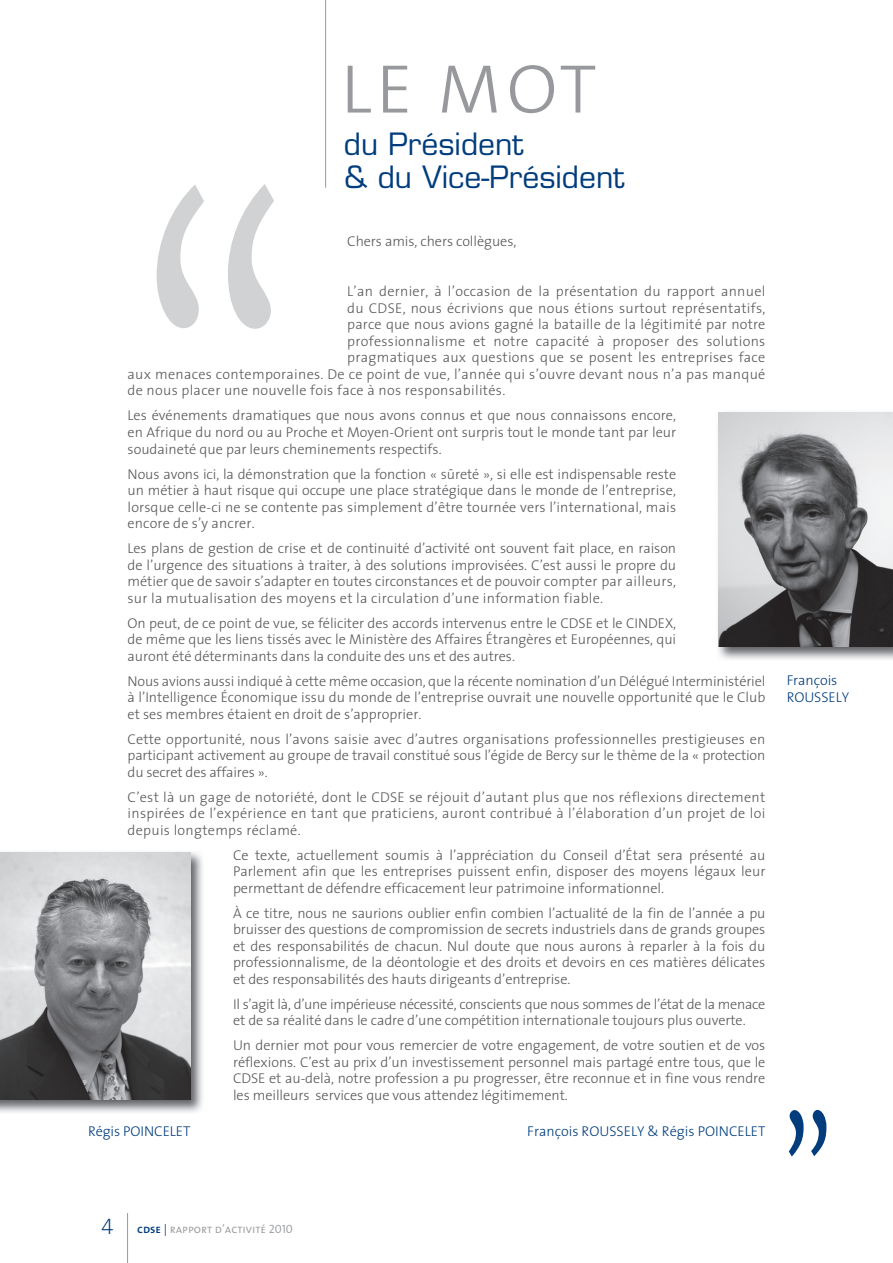
<style>
.page{position:relative;width:893px;height:1263px;background:#fff}
.page>*{position:absolute;margin:0;border:0;box-sizing:border-box;transform-origin:0 0}
.t1{font:90px "The Mix Extra Light Caps";color:#97999c}
.t2{font:30px/33px "Eurostile";color:#013d7d}
.t3{font:300 14.25px/16.5px "The Sans";letter-spacing:.01em;color:#57585a;text-align:justify}
.t4{font:300 14.25px/16.5px "The Sans";color:#013d7d}
.t5{font:12px "The Mix Semi Light Caps";color:#97999c}
.s1{font-family:"The Mix Extra Light Caps";font-size:22.5px;color:#013d7d}
.s2{font-family:"The Mix Semi Bold Caps";color:#013d7d}
.s3{color:#013d7d}
</style>
<div class="page">
<hr style="left:127px;top:1213px;width:1px;height:50px;background:#97999c">
<svg style="left:157px;top:184px;width:117px;height:145px"></svg>
<svg style="left:789px;top:1110px;width:37px;height:46px"></svg>
<hr style="left:325px;top:0;width:1px;height:188px;background:#97999c">
<img style="left:718px;top:412px;width:175px;height:248px">
<img style="left:719px;top:412px;width:174px;height:234px">
<img style="left:0;top:852px;width:203px;height:261px">
<img style="left:0;top:852px;width:190px;height:247px">
<h1 class="t1" style="left:338px;top:29px;width:261px">le mot</h1>
<h2 class="t2" style="left:344px;top:130px;width:282px">du Président<br>&amp; du Vice-Président</h2>
<p class="t3" style="left:347px;top:235px;width:171px">Chers amis, chers collègues,</p>
<p class="t3" style="left:347px;top:285px;width:420px">L’an dernier, à l’occasion de la présentation du rapport annuel</p>
<p class="t3" style="left:347px;top:301px;width:420px">du CDSE, nous écrivions que nous étions surtout représentatifs,</p>
<p class="t3" style="left:347px;top:318px;width:420px">parce que nous avions gagné la bataille de la légitimité par notre</p>
<p class="t3" style="left:347px;top:334px;width:420px">professionnalisme et notre capacité à proposer des solutions</p>
<p class="t3" style="left:347px;top:351px;width:420px">pragmatiques aux questions que se posent les entreprises face</p>
<p class="t3" style="left:128px;top:367px;width:639px">aux menaces contemporaines. De ce point de vue, l’année qui s’ouvre devant nous n’a pas manqué</p>
<p class="t3" style="left:128px;top:384px;width:379px">de nous placer une nouvelle fois face à nos responsabilités.</p>
<p class="t3" style="left:128px;top:409px;width:550px">Les événements dramatiques que nous avons connus et que nous connaissons encore, en Afrique du nord ou au Proche et Moyen-Orient ont surpris tout le monde tant par leur soudaineté que par leurs cheminements respectifs.</p>
<p class="t3" style="left:128px;top:467px;width:550px">Nous avons ici, la démonstration que la fonction « sûreté », si elle est indispensable reste un métier à haut risque qui occupe une place stratégique dans le monde de l’entreprise, lorsque celle-ci ne se contente pas simplement d’être tournée vers l’international, mais encore de s’y ancrer.</p>
<p class="t3" style="left:128px;top:541px;width:550px">Les plans de gestion de crise et de continuité d’activité ont souvent fait place, en raison de l’urgence des situations à traiter, à des solutions improvisées. C’est aussi le propre du métier que de savoir s’adapter en toutes circonstances et de pouvoir compter par ailleurs, sur la mutualisation des moyens et la circulation d’une information fiable.</p>
<p class="t3" style="left:128px;top:616px;width:550px">On peut, de ce point de vue, se féliciter des accords intervenus entre le CDSE et le CINDEX, de même que les liens tissés avec le Ministère des Affaires Étrangères et Européennes, qui auront été déterminants dans la conduite des uns et des autres.</p>
<p class="t3" style="left:128px;top:674px;width:639px">Nous avions aussi indiqué à cette même occasion, que la récente nomination d’un Délégué Interministériel à l’Intelligence Économique issu du monde de l’entreprise ouvrait une nouvelle opportunité que le Club et ses membres étaient en droit de s’approprier.</p>
<p class="t3" style="left:128px;top:732px;width:639px">Cette opportunité, nous l’avons saisie avec d’autres organisations professionnelles prestigieuses en participant activement au groupe de travail constitué sous l’égide de Bercy sur le thème de la « protection du secret des affaires ».</p>
<p class="t3" style="left:128px;top:790px;width:639px">C’est là un gage de notoriété, dont le CDSE se réjouit d’autant plus que nos réflexions directement inspirées de l’expérience en tant que praticiens, auront contribué à l’élaboration d’un projet de loi depuis longtemps réclamé.</p>
<p class="t3" style="left:233px;top:848px;width:534px">Ce texte, actuellement soumis à l’appréciation du Conseil d’État sera présenté au Parlement afin que les entreprises puissent enfin, disposer des moyens légaux leur permettant de défendre efficacement leur patrimoine informationnel.</p>
<p class="t3" style="left:233px;top:906px;width:534px">À ce titre, nous ne saurions oublier enfin combien l’actualité de la fin de l’année a pu bruisser des questions de compromission de secrets industriels dans de grands groupes et des responsabilités de chacun. Nul doute que nous aurons à reparler à la fois du professionnalisme, de la déontologie et des droits et devoirs en ces matières délicates et des responsabilités des hauts dirigeants d’entreprise.</p>
<p class="t3" style="left:233px;top:997px;width:534px">Il s’agit là, d’une impérieuse nécessité, conscients que nous sommes de l’état de la menace et de sa réalité dans le cadre d’une compétition internationale toujours plus ouverte.</p>
<p class="t3" style="left:233px;top:1038px;width:534px">Un dernier mot pour vous remercier de votre engagement, de votre soutien et de vos réflexions. C’est au prix d’un investissement personnel mais partagé entre tous, que le CDSE et au-delà, notre profession a pu progresser, être reconnue et in fine vous rendre les meilleurs services que vous attendez légitimement.</p>
<p class="t4" style="left:527px;top:1124px;width:240px">François ROUSSELY &amp; Régis POINCELET</p>
<p class="t4" style="left:88px;top:1124px;width:104px">Régis POINCELET</p>
<p class="t4" style="left:787px;top:673px;width:64px">François<br>ROUSSELY</p>
<p class="t5" style="left:101px;top:1222px;width:193px"><span class="s1">4</span> <span class="s2">cdse</span> <span class="s3">|</span> rapport d’activité 2010</p>
</div>
